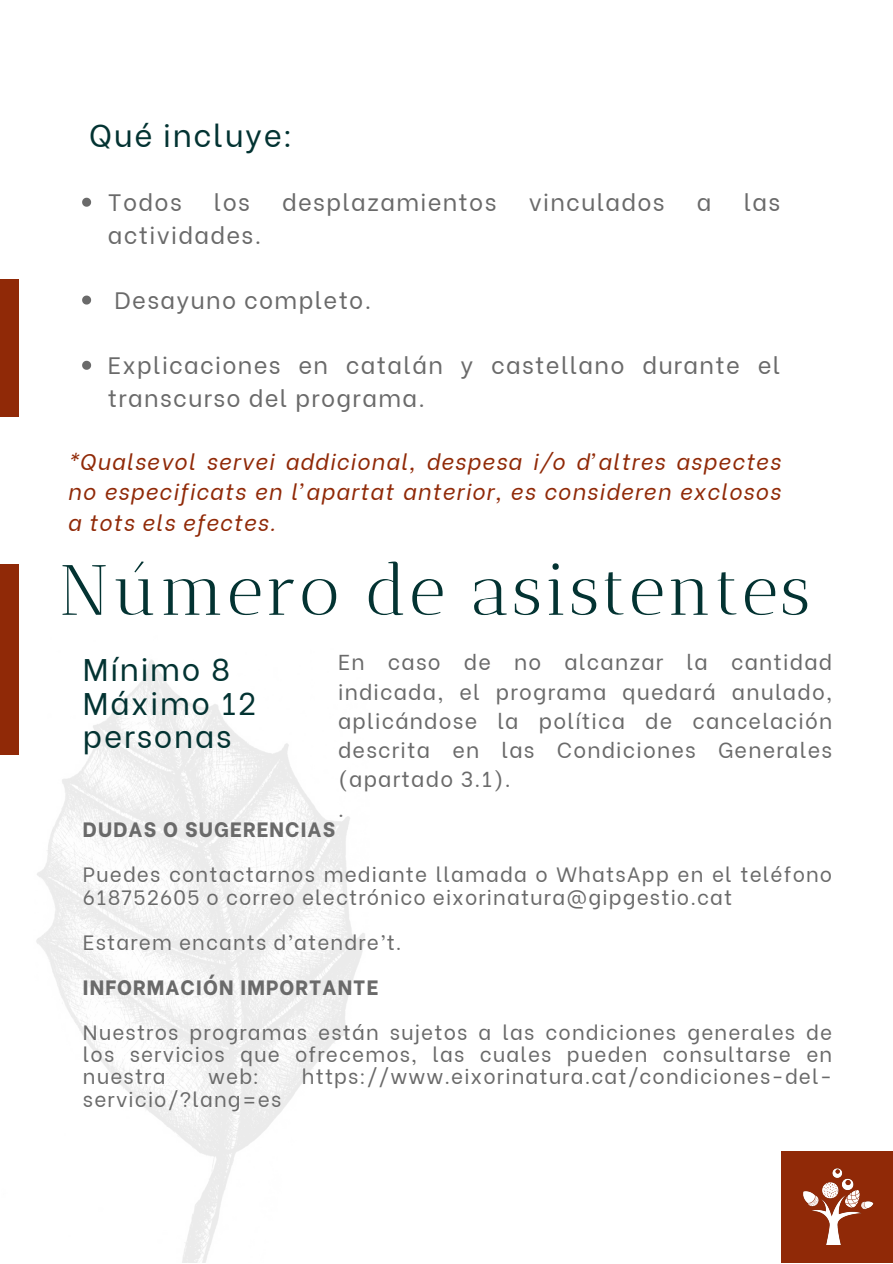
<style>
.page{position:relative;width:893px;height:1264px;background:#fff}
.page>*{position:absolute;margin:0;border:0;box-sizing:border-box;transform-origin:0 0}
.t1{font:70.95px "Antic Didone";letter-spacing:.035em;color:#033332}
.t2{font:31.2px "Be Vietnam";letter-spacing:.055em;color:#033332}
.t3{font:23.7px/32.5px "Be Vietnam";letter-spacing:.055em;color:#6a6a6a}
.t4{font:italic 22.2px/30.3px "Be Vietnam";letter-spacing:.055em;color:#902907;text-align:justify}
.t5{font:21.6px/29.2px "Be Vietnam";letter-spacing:.055em;color:#6a6a6a;text-align:justify}
.t6{font:20.7px/22.5px "Be Vietnam";letter-spacing:.055em;color:#6a6a6a}
.t7{font:800 20.7px "Be Vietnam";letter-spacing:.055em;color:#6a6a6a}
</style>
<div class="page">
<div style="left:0;top:279px;width:18px;height:138px;background:#902907"></div>
<img style="left:0;top:631px;width:365px;height:631px">
<div style="left:0;top:564px;width:18px;height:190px;background:#902907"></div>
<div style="left:781px;top:1151px;width:111px;height:111px;background:#902907"></div>
<img style="left:803px;top:1168px;width:71px;height:76px">
<svg style="left:82px;top:198px;width:9px;height:9px"></svg>
<svg style="left:82px;top:295px;width:9px;height:9px"></svg>
<svg style="left:82px;top:361px;width:9px;height:9px"></svg>
<p class="t2" style="left:89px;top:110px;width:205px">Qué incluye:</p>
<p class="t3" style="left:108px;top:184px;width:75px">Todos</p>
<p class="t3" style="left:214px;top:184px;width:37px">los</p>
<p class="t3" style="left:282px;top:184px;width:216px">desplazamientos</p>
<p class="t3" style="left:528px;top:184px;width:138px">vinculados</p>
<p class="t3" style="left:696px;top:184px;width:16px">a</p>
<p class="t3" style="left:743px;top:184px;width:38px">las</p>
<p class="t3" style="left:108px;top:216px;width:155px">actividades.</p>
<p class="t3" style="left:115px;top:282px;width:258px">Desayuno completo.</p>
<p class="t3" style="left:108px;top:347px;width:674px">Explicaciones en catalán y castellano durante el transcurso del programa.</p>
<p class="t4" style="left:67px;top:444px;width:714px">*Qualsevol servei addicional, despesa i/o d’altres aspectes no especificats en l’apartat anterior, es consideren exclosos a tots els efectes.</p>
<p class="t1" style="left:59px;top:548px;width:752px">Número de asistentes</p>
<p class="t2" style="left:83px;top:643px;width:149px">Mínimo 8</p>
<p class="t2" style="left:83px;top:677px;width:175px">Máximo 12</p>
<p class="t2" style="left:83px;top:711px;width:150px">personas</p>
<p class="t5" style="left:338px;top:645px;width:495px">En caso de no alcanzar la cantidad indicada, el programa quedará anulado, aplicándose la política de cancelación descrita en las Condiciones Generales (apartado 3.1).</p>
<p class="t5" style="left:338px;top:791px;width:7px">.</p>
<p class="t7" style="left:83px;top:812px;width:254px">DUDAS O SUGERENCIAS</p>
<p class="t6" style="left:83px;top:861px;width:750px">Puedes contactarnos mediante llamada o WhatsApp en el teléfono<br>618752605 o correo electrónico eixorinatura@gipgestio.cat</p>
<p class="t6" style="left:83px;top:928px;width:320px">Estarem encants d’atendre’t.</p>
<p class="t7" style="left:83px;top:969px;width:297px">INFORMACIÓN IMPORTANTE</p>
<p class="t6" style="left:83px;top:1018px;width:750px;text-align:justify">Nuestros programas están sujetos a las condiciones generales de los servicios que ofrecemos, las cuales pueden consultarse en nuestra</p>
<p class="t6" style="left:208px;top:1063px;width:53px">web:</p>
<p class="t6" style="left:302px;top:1063px;width:531px">https://www.eixorinatura.cat/condiciones-del-</p>
<p class="t6" style="left:83px;top:1086px;width:200px">servicio/?lang=es</p>
</div>
